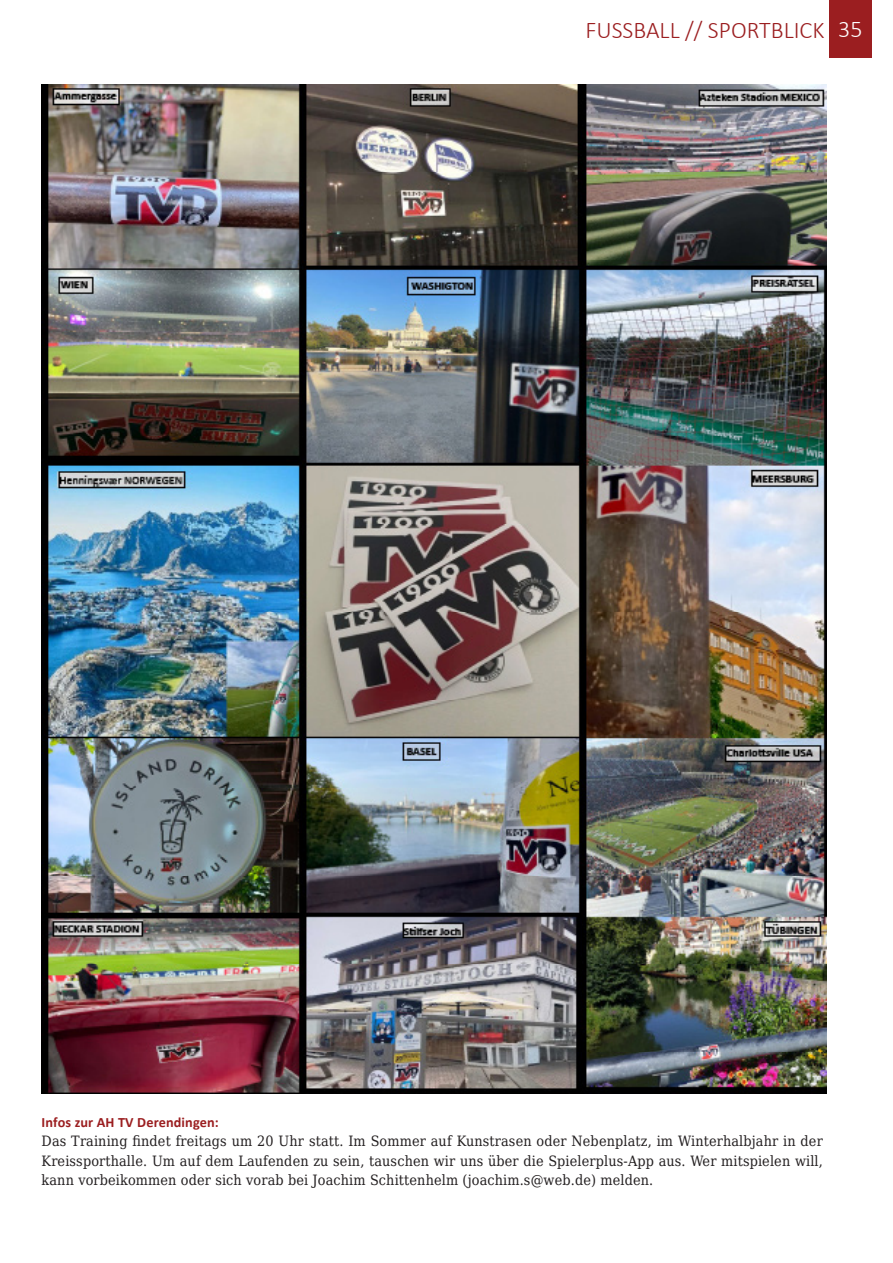
<style>
.page{position:relative;width:893px;height:1263px;background:#fff}
.page>*{position:absolute;margin:0;border:0;box-sizing:border-box;transform-origin:0 0}
.t1{font:300 24px "Calibri";color:#9b1e20}
.t2{font:14.25px/19.5px "DejaVu Serif Condensed";letter-spacing:.01em;color:#231f20;text-align:justify}
.t3{font:700 14.25px "Calibri";letter-spacing:.01em;color:#9b1e20}
.s1{color:#fff}
</style>
<div class="page">
<div style="left:829px;top:0;width:43px;height:57px;background:#9b1e20"></div>
<img style="left:42px;top:84px;width:784px;height:1010px">
<p class="t1" style="left:585px;top:15px;width:279px">FUSSBALL // SPORTBLICK <span class="s1">35</span></p>
<p class="t3" style="left:42px;top:1112px;width:179px">Infos zur AH TV Derendingen:</p>
<p class="t2" style="left:42px;top:1131px;width:783px">Das Training findet freitags um 20 Uhr statt. Im Sommer auf Kunstrasen oder Nebenplatz, im Winterhalbjahr in der Kreissporthalle. Um auf dem Laufenden zu sein, tauschen wir uns über die Spielerplus-App aus. Wer mitspielen will, kann vorbeikommen oder sich vorab bei Joachim Schittenhelm (joachim.s@web.de) melden.</p>
</div>
